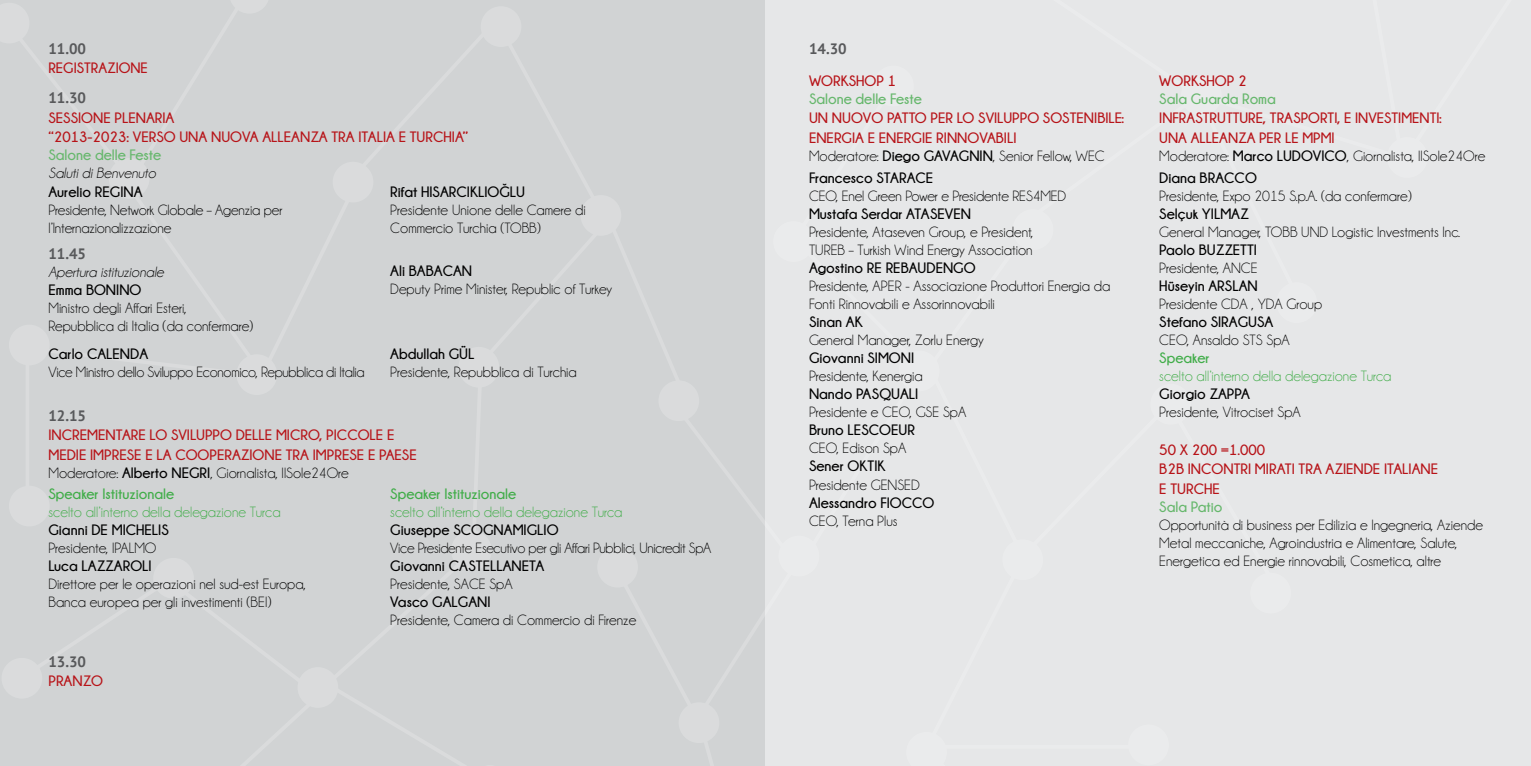
<style>
.page{position:relative;width:1531px;height:766px;background:#fff}
.page>*{position:absolute;margin:0;border:0;box-sizing:border-box;transform-origin:0 0}
.t1{font:15px/18px "Champagne&Limousines";color:#000}
.t2{font:700 15px/22.5px "Champagne&Limousines";color:#000}
.t3{font:700 15px/19.5px "Champagne&Limousines";color:#b71318}
.t4{font:15px "Champagne&Limousines";color:#41ad49}
.t5{font:15px "Champagne&Limousines";letter-spacing:-.02em;color:#000}
.t6{font:700 15px "Champagne&Limousines";color:#66b76c}
.t7{font:700 15px "Champagne&Limousines";color:#41ad49}
.t8{font:italic 15px "Champagne&Limousines";color:#000}
.t9{font:700 15px "PT Sans";color:#58595b}
.s1{font-weight:700}
.s2{font-weight:400}
</style>
<div class="page">
<div style="left:0;top:0;width:1531px;height:765px;background:#e6e7e8"></div>
<div style="left:0;top:0;width:764px;height:765px;background:#d1d3d4"></div>
<div style="left:9px;top:485px;width:41px;height:41px;background:#dadbdc;border-radius:50%"></div>
<div style="left:9px;top:324px;width:41px;height:41px;background:#dadbdc;border-radius:50%"></div>
<div style="left:2px;top:657px;width:40px;height:41px;background:#dadbdc;border-radius:50%"></div>
<div style="left:333px;top:162px;width:40px;height:40px;background:#dadbdc;border-radius:50%"></div>
<div style="left:481px;top:6px;width:40px;height:41px;background:#dadbdc;border-radius:50%"></div>
<svg style="left:469px;top:765px;width:41px;height:1px"></svg>
<div style="left:1250px;top:572px;width:41px;height:41px;background:#eaebec;border-radius:50%"></div>
<hr style="left:26px;top:347px;width:3px;height:159px;background:#fff">
<p class="t9" style="left:48px;top:38px;width:39px">11.00</p>
<p class="t3" style="left:48px;top:58px;width:101px">REGISTRAZIONE</p>
<p class="t9" style="left:48px;top:88px;width:39px">11.30</p>
<p class="t3" style="left:48px;top:108px;width:421px">SESSIONE PLENARIA<br>“2013-2023: VERSO UNA NUOVA ALLEANZA TRA ITALIA E TURCHIA”</p>
<p class="t6" style="left:48px;top:147px;width:114px">Salone delle Feste</p>
<p class="t8" style="left:48px;top:166px;width:109px">Saluti di Benvenuto</p>
<p class="t2" style="left:48px;top:180px;width:96px">Aurelio REGINA</p>
<p class="t1" style="left:48px;top:201px;width:235px">Presidente, Network Globale – Agenzia per l’Internazionalizzazione</p>
<p class="t9" style="left:48px;top:244px;width:39px">11.45</p>
<p class="t8" style="left:48px;top:264px;width:117px">Apertura istituzionale</p>
<p class="t2" style="left:48px;top:278px;width:95px">Emma BONINO</p>
<p class="t1" style="left:48px;top:299px;width:206px">Ministro degli Affari Esteri,<br>Repubblica di Italia (da confermare)</p>
<p class="t2" style="left:48px;top:342px;width:101px">Carlo CALENDA</p>
<p class="t5" style="left:48px;top:363px;width:318px">Vice Ministro dello Sviluppo Economico, Repubblica di Italia</p>
<p class="t2" style="left:390px;top:180px;width:136px">Rifat HISARCIKLIOĞLU</p>
<p class="t1" style="left:390px;top:201px;width:197px">Presidente Unione delle Camere di<br>Commercio Turchia (TOBB)</p>
<p class="t2" style="left:390px;top:259px;width:83px">Ali BABACAN</p>
<p class="t1" style="left:390px;top:280px;width:223px">Deputy Prime Minister, Republic of Turkey</p>
<p class="t2" style="left:390px;top:342px;width:86px">Abdullah GÜL</p>
<p class="t1" style="left:390px;top:363px;width:188px">Presidente, Repubblica di Turchia</p>
<p class="t9" style="left:48px;top:405px;width:39px">12.15</p>
<p class="t3" style="left:48px;top:425px;width:370px">INCREMENTARE LO SVILUPPO DELLE MICRO, PICCOLE E<br>MEDIE IMPRESE E LA COOPERAZIONE TRA IMPRESE E PAESE</p>
<p class="t1" style="left:48px;top:463px;width:302px">Moderatore: <span class="s1">Alberto NEGRI</span>, Giornalista, IlSole24Ore</p>
<p class="t7" style="left:48px;top:485px;width:127px">Speaker Istituzionale</p>
<p class="t4" style="left:48px;top:503px;width:234px">scelto all’interno della delegazione Turca</p>
<p class="t2" style="left:48px;top:518px;width:122px">Gianni DE MICHELIS</p>
<p class="t1" style="left:48px;top:538px;width:110px">Presidente, IPALMO</p>
<p class="t2" style="left:48px;top:554px;width:105px">Luca LAZZAROLI</p>
<p class="t1" style="left:48px;top:574px;width:259px">Direttore per le operazioni nel sud-est Europa,<br>Banca europea per gli investimenti (BEI)</p>
<p class="t9" style="left:48px;top:651px;width:39px">13.30</p>
<p class="t3" style="left:48px;top:671px;width:56px">PRANZO</p>
<p class="t7" style="left:390px;top:485px;width:127px">Speaker Istituzionale</p>
<p class="t4" style="left:390px;top:503px;width:234px">scelto all’interno della delegazione Turca</p>
<p class="t2" style="left:390px;top:518px;width:170px">Giuseppe SCOGNAMIGLIO</p>
<p class="t5" style="left:390px;top:539px;width:322px">Vice Presidente Esecutivo per gli Affari Pubblici, Unicredit SpA</p>
<p class="t2" style="left:390px;top:554px;width:155px">Giovanni CASTELLANETA</p>
<p class="t1" style="left:390px;top:574px;width:124px">Presidente, SACE SpA</p>
<p class="t2" style="left:390px;top:590px;width:102px">Vasco GALGANI</p>
<p class="t1" style="left:390px;top:610px;width:247px">Presidente, Camera di Commercio di Firenze</p>
<p class="t9" style="left:809px;top:38px;width:39px">14.30</p>
<p class="t3" style="left:809px;top:71px;width:89px">WORKSHOP 1</p>
<p class="t6" style="left:809px;top:90px;width:114px">Salone delle Feste</p>
<p class="t3" style="left:809px;top:108px;width:317px">UN NUOVO PATTO PER LO SVILUPPO SOSTENIBILE:<br>ENERGIA E ENERGIE RINNOVABILI</p>
<p class="t2" style="left:809px;top:144px;width:297px"><span class="s2">Moderatore:</span> Diego GAVAGNIN<span class="s2">, Senior Fellow, WEC<br></span>Francesco STARACE</p>
<p class="t1" style="left:809px;top:187px;width:259px">CEO, Enel Green Power e Presidente RES4MED</p>
<p class="t2" style="left:809px;top:203px;width:164px">Mustafa Serdar ATASEVEN</p>
<p class="t1" style="left:809px;top:223px;width:226px">Presidente, Ataseven Group, e President,<br>TUREB – Turkish Wind Energy Association</p>
<p class="t2" style="left:809px;top:257px;width:168px">Agostino RE REBAUDENGO</p>
<p class="t1" style="left:809px;top:277px;width:303px">Presidente, APER - Associazione Produttori Energia da<br>Fonti Rinnovabili e Assorinnovabili</p>
<p class="t2" style="left:809px;top:311px;width:55px">Sinan AK</p>
<p class="t1" style="left:809px;top:331px;width:176px">General Manager, Zorlu Energy</p>
<p class="t2" style="left:809px;top:347px;width:107px">Giovanni SIMONI</p>
<p class="t1" style="left:809px;top:367px;width:115px">Presidente, Kenergia</p>
<p class="t2" style="left:809px;top:383px;width:111px">Nando PASQUALI</p>
<p class="t1" style="left:809px;top:403px;width:159px">Presidente e CEO, GSE SpA</p>
<p class="t2" style="left:809px;top:419px;width:107px">Bruno LESCOEUR</p>
<p class="t1" style="left:809px;top:439px;width:99px">CEO, Edison SpA</p>
<p class="t2" style="left:809px;top:455px;width:78px">Sener OKTIK</p>
<p class="t1" style="left:809px;top:475px;width:112px">Presidente GENSED</p>
<p class="t2" style="left:809px;top:491px;width:127px">Alessandro FIOCCO</p>
<p class="t1" style="left:809px;top:511px;width:90px">CEO, Terna Plus</p>
<p class="t3" style="left:1159px;top:71px;width:89px">WORKSHOP 2</p>
<p class="t6" style="left:1159px;top:90px;width:118px">Sala Guarda Roma</p>
<p class="t3" style="left:1159px;top:108px;width:284px">INFRASTRUTTURE, TRASPORTI, E INVESTIMENTI:<br>UNA ALLEANZA PER LE MPMI</p>
<p class="t1" style="left:1159px;top:144px;width:328px;line-height:22.5px">Moderatore: <span class="s1">Marco LUDOVICO</span>, Giornalista, IlSole24Ore<br><span class="s1">Diana BRACCO</span></p>
<p class="t1" style="left:1159px;top:187px;width:254px">Presidente, Expo 2015 S.p.A. (da confermare)</p>
<p class="t2" style="left:1159px;top:203px;width:91px">Selçuk YILMAZ</p>
<p class="t1" style="left:1159px;top:223px;width:302px">General Manager, TOBB UND Logistic Investments Inc.</p>
<p class="t2" style="left:1159px;top:239px;width:99px">Paolo BUZZETTI</p>
<p class="t1" style="left:1159px;top:259px;width:100px">Presidente, ANCE</p>
<p class="t2" style="left:1159px;top:275px;width:100px">Hüseyin ARSLAN</p>
<p class="t1" style="left:1159px;top:295px;width:164px">Presidente CDA , YDA Group</p>
<p class="t2" style="left:1159px;top:311px;width:116px">Stefano SIRAGUSA</p>
<p class="t1" style="left:1159px;top:331px;width:132px">CEO, Ansaldo STS SpA</p>
<p class="t7" style="left:1159px;top:350px;width:52px">Speaker</p>
<p class="t4" style="left:1159px;top:368px;width:234px">scelto all’interno della delegazione Turca</p>
<p class="t2" style="left:1159px;top:383px;width:92px">Giorgio ZAPPA</p>
<p class="t1" style="left:1159px;top:403px;width:143px">Presidente, Vitrociset SpA</p>
<p class="t3" style="left:1159px;top:440px;width:280px">50 X 200 =1.000<br>B2B INCONTRI MIRATI TRA AZIENDE ITALIANE<br>E TURCHE</p>
<p class="t6" style="left:1159px;top:498px;width:65px">Sala Patio</p>
<p class="t1" style="left:1159px;top:516px;width:325px">Opportunità di business per Edilizia e Ingegneria, Aziende<br>Metal meccaniche, Agroindustria e Alimentare, Salute,<br>Energetica ed Energie rinnovabili, Cosmetica, altre</p>
</div>
